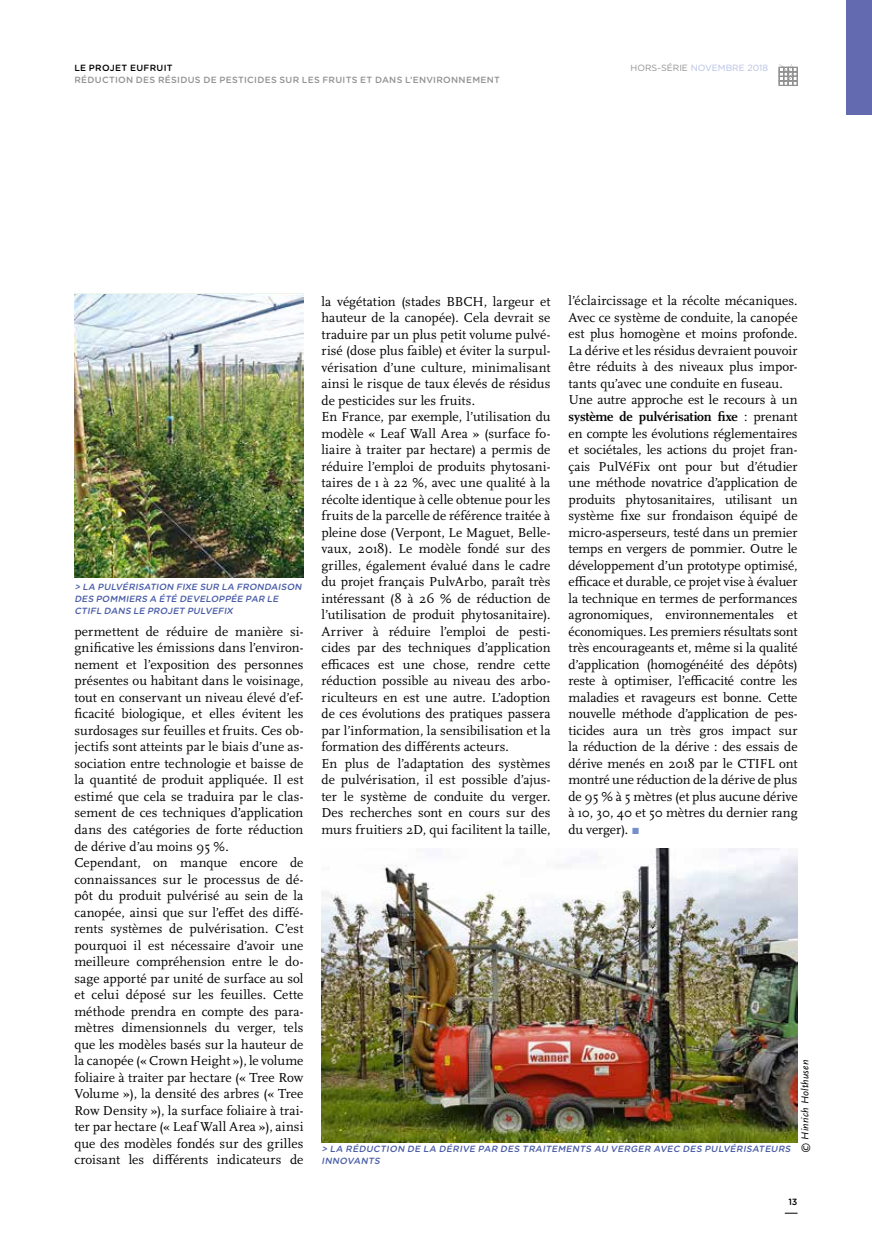
<style>
.page{position:relative;width:872px;height:1234px;background:#fff}
.page>*{position:absolute;margin:0;border:0;box-sizing:border-box;transform-origin:0 0}
.t1{font:13.5px/16.5px "Scala OT";letter-spacing:.005em;color:#000}
.t2{font:italic 10.5px "Scala Sans";letter-spacing:.015em;color:#000}
.t3{font:italic 500 9px/12px "Gotham Rounded";color:#4a5da8}
.t4{font:500 9px "Gotham Rounded";letter-spacing:.03em;color:#929292}
.t5{font:9px "Gotham Rounded";color:#b5c0e3}
.t6{font:500 9px "Gotham Rounded";letter-spacing:.025em;color:#000}
.s1{color:#929292}
.s2{font-weight:700}
.s3{color:#748fc9}
</style>
<div class="page">
<img style="left:321px;top:848px;width:476px;height:293px">
<svg style="left:784px;top:1212px;width:13px;height:1px"></svg>
<div style="left:846px;top:0;width:26px;height:115px;background:#636aaf"></div>
<img style="left:74px;top:294px;width:229px;height:283px">
<svg style="left:778px;top:64px;width:19px;height:22px"></svg>
<p class="t6" style="left:74px;top:61px;width:100px">LE PROJET EUFRUIT</p>
<p class="t5" style="left:630px;top:62px;width:139px"><span class="s1">HORS-SÉRIE</span> NOVEMBRE 2018</p>
<p class="t4" style="left:74px;top:73px;width:427px">RÉDUCTION DES RÉSIDUS DE PESTICIDES SUR LES FRUITS ET DANS L’ENVIRONNEMENT</p>
<p class="t3" style="left:74px;top:580px;width:231px">&gt; LA PULVÉRISATION FIXE SUR LA FRONDAISON<br>DES POMMIERS A ÉTÉ DEVELOPPÉE PAR LE<br>CTIFL DANS LE PROJET PULVEFIX</p>
<p class="t1" style="left:74px;top:623px;width:230px">permettent de réduire de manière si&shy;gnificative les émissions dans l’environ&shy;nement et l’exposition des personnes présentes ou habitant dans le voisinage, tout en conservant un niveau élevé d’ef&shy;ficacité biologique, et elles évitent les surdosages sur feuilles et fruits. Ces ob&shy;jectifs sont atteints par le biais d’une as&shy;sociation entre technologie et baisse de la quantité de produit appliquée. Il est estimé que cela se traduira par le clas&shy;sement de ces techniques d’application dans des catégories de forte réduction de dérive d’au moins 95 %.<br>Cependant, on manque encore de connaissances sur le processus de dé&shy;pôt du produit pulvérisé au sein de la canopée, ainsi que sur l’effet des diffé&shy;rents systèmes de pulvérisation. C’est pourquoi il est nécessaire d’avoir une meilleure compréhension entre le do&shy;sage apporté par unité de surface au sol et celui déposé sur les feuilles. Cette méthode prendra en compte des para&shy;mètres dimensionnels du verger, tels que les modèles basés sur la hauteur de la canopée (« Crown Height »), le volume foliaire à traiter par hectare (« Tree Row Volume »), la densité des arbres (« Tree Row Density »), la surface foliaire à trai&shy;ter par hectare (« Leaf Wall Area »), ainsi que des modèles fondés sur des grilles croisant les différents indicateurs de</p>
<p class="t1" style="left:321px;top:293px;width:230px">la végétation (stades BBCH, largeur et hauteur de la canopée). Cela devrait se traduire par un plus petit volume pulvé&shy;risé (dose plus faible) et éviter la surpul&shy;vérisation d’une culture, minimalisant ainsi le risque de taux élevés de résidus de pesticides sur les fruits.<br>En France, par exemple, l’utilisation du modèle « Leaf Wall Area » (surface fo&shy;liaire à traiter par hectare) a permis de réduire l’emploi de produits phytosani&shy;taires de 1 à 22 %, avec une qualité à la récolte identique à celle obtenue pour les fruits de la parcelle de référence traitée à pleine dose (Verpont, Le Maguet, Belle&shy;vaux, 2018). Le modèle fondé sur des grilles, également évalué dans le cadre du projet français PulvArbo, paraît très intéressant (8 à 26 % de réduction de l’utilisation de produit phytosanitaire).<br>Arriver à réduire l’emploi de pesti&shy;cides par des techniques d’application efficaces est une chose, rendre cette réduction possible au niveau des arbo&shy;riculteurs en est une autre. L’adoption de ces évolutions des pratiques passera par l’information, la sensibilisation et la formation des différents acteurs.<br>En plus de l’adaptation des systèmes de pulvérisation, il est possible d’ajus&shy;ter le système de conduite du verger.<br>Des recherches sont en cours sur des murs fruitiers 2D, qui facilitent la taille,</p>
<p class="t1" style="left:568px;top:293px;width:230px">l’éclaircissage et la récolte mécaniques.<br>Avec ce système de conduite, la canopée est plus homogène et moins profonde.<br>La dérive et les résidus devraient pouvoir être réduits à des niveaux plus impor&shy;tants qu’avec une conduite en fuseau.<br>Une autre approche est le recours à un <span class="s2">système de pulvérisation fixe</span> : prenant en compte les évolutions réglementaires et sociétales, les actions du projet fran&shy;çais PulVéFix ont pour but d’étudier une méthode novatrice d’application de produits phytosanitaires, utilisant un système fixe sur frondaison équipé de micro-asperseurs, testé dans un premier temps en vergers de pommier. Outre le développement d’un prototype optimisé, efficace et durable, ce projet vise à évaluer la technique en termes de performances agronomiques, environnementales et économiques. Les premiers résultats sont très encourageants et, même si la qualité d’application (homogénéité des dépôts) reste à optimiser, l’efficacité contre les maladies et ravageurs est bonne. Cette nouvelle méthode d’application de pes&shy;ticides aura un très gros impact sur la réduction de la dérive : des essais de dérive menés en 2018 par le CT IFL ont montré une réduction de la dérive de plus de 95 % à 5 mètres (et plus aucune dérive à 10, 30, 40 et 50 mètres du dernier rang du verger). <span class="s3">▪</span></p>
<p class="t3" style="left:321px;top:1142px;width:473px">&gt; LA RÉDUCTION DE LA DÉRIVE PAR DES TRAITEMENTS AU VERGER AVEC DES PULVÉRISATEURS<br>INNOVANTS</p>
<p class="t2" style="left:799px;top:1152px;width:94px;rotate:-90deg">© Hinrich Holthusen</p>
<p class="t6" style="left:788px;top:1194px;width:11px">13</p>
</div>
